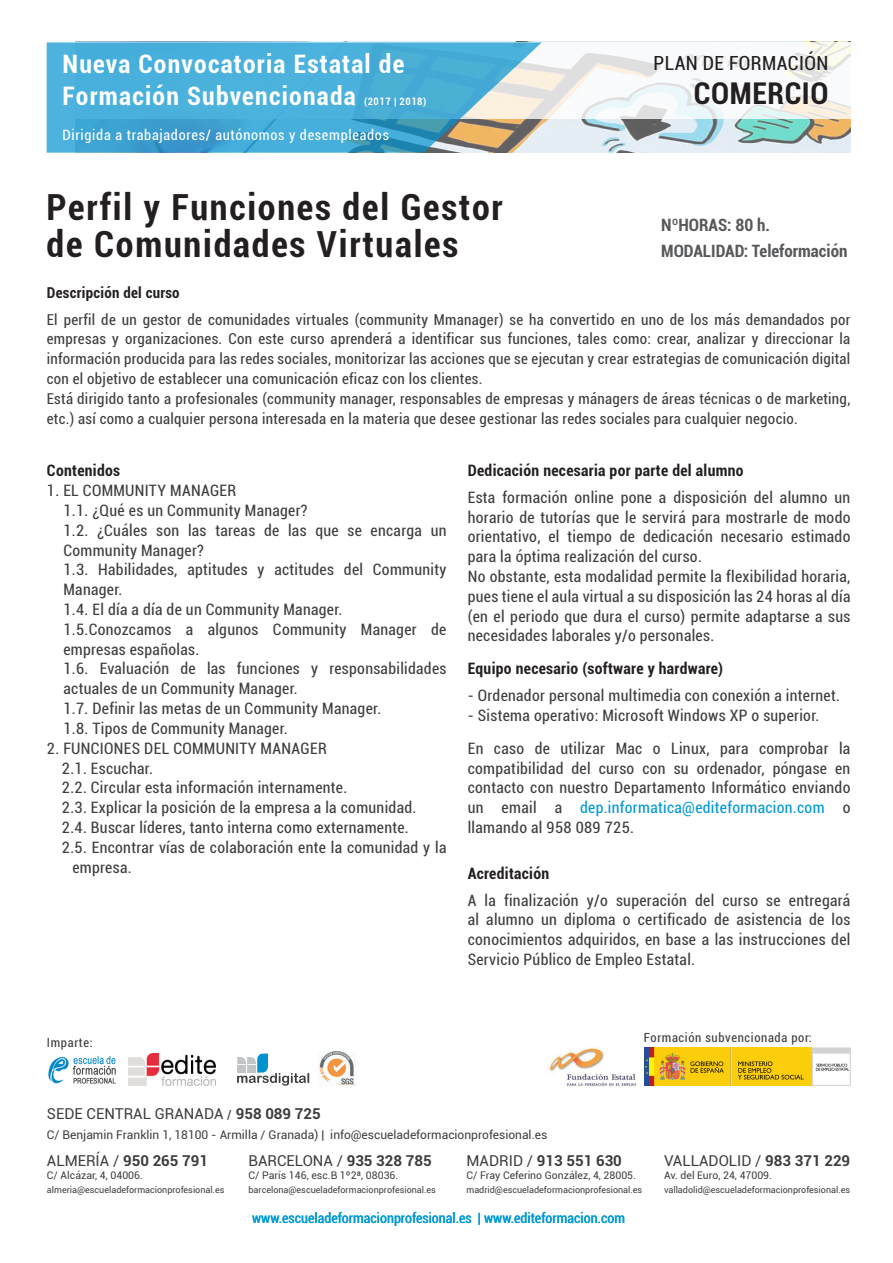
<style>
.page{position:relative;width:893px;height:1263px;background:#fff}
.page>*{position:absolute;margin:0;border:0;box-sizing:border-box;transform-origin:0 0}
.t1{font:700 condensed 36px "Roboto";letter-spacing:.05em;color:#231f20}
.t2{font:700 condensed 30px "Roboto";letter-spacing:.02em;color:#231f20}
.t3{font:700 condensed 25.5px/31.5px "Roboto";letter-spacing:.05em;color:#fff}
.t4{font:condensed 19.5px "Roboto";letter-spacing:.02em;color:#231f20}
.t5{font:700 condensed 17.1px "Roboto";color:#57585a}
.t6{font:condensed 15.75px/19.8px "Roboto";letter-spacing:.02em;color:#3e3e3f}
.t7{font:700 condensed 15.75px "Roboto";letter-spacing:.02em;color:#231f20}
.t8{font:condensed 15px/19.8px "Roboto";letter-spacing:.02em;color:#3e3e3f;text-align:justify}
.t9{font:15px "Roboto";color:#3e3e3f}
.t10{font:700 15px "Roboto";color:#3e3e3f}
.t11{font:700 condensed 15px "Roboto";letter-spacing:.02em;color:#231f20}
.t12{font:condensed 14.25px "Roboto";letter-spacing:.05em;color:#fff}
.t13{font:condensed 14.1px "Roboto";color:#009ad4}
.t14{font:condensed 12.6px "Roboto";letter-spacing:.05em;color:#3e3e3f}
.t15{font:12px "Roboto";color:#3e3e3f}
.t16{font:10.5px "Roboto";color:#3e3e3f}
.t17{font:700 condensed 10.2px "Roboto";letter-spacing:.05em;color:#fff}
.t18{font:9px "Roboto";color:#3e3e3f}
.s1{color:#009ad4}
.s2{font-stretch:condensed;font-size:12.6px}
.s3{font-weight:700}
.s4{font-weight:400}
</style>
<div class="page">
<img style="left:542px;top:118px;width:309px;height:34px">
<svg style="left:542px;top:42px;width:309px;height:76px"></svg>
<svg style="left:47px;top:42px;width:495px;height:111px;fill:#49b0db"></svg>
<img style="left:48px;top:1056px;width:68px;height:28px">
<img style="left:128px;top:1053px;width:87px;height:32px">
<img style="left:644px;top:1047px;width:206px;height:38px">
<svg style="left:237px;top:1053px;width:72px;height:33px"></svg>
<img style="left:319px;top:1051px;width:36px;height:35px">
<img style="left:547px;top:1048px;width:89px;height:38px">
<h3 class="t3" style="left:62px;top:47px;width:343px">Nueva Convocatoria Estatal de<br>Formación Subvencionada</h3>
<p class="t17" style="left:364px;top:94px;width:64px">(2017 | 2018)</p>
<p class="t12" style="left:62px;top:125px;width:328px">Dirigida a trabajadores/ autónomos y desempleados</p>
<p class="t4" style="left:654px;top:49px;width:176px">PLAN DE FORMACIÓN</p>
<h2 class="t2" style="left:694px;top:73px;width:136px">COMERCIO</h2>
<p class="t1" style="left:47px;top:181px;width:458px">Perfil y Funciones del Gestor</p>
<p class="t1" style="left:47px;top:219px;width:413px">de Comunidades Virtuales</p>
<p class="t11" style="left:47px;top:282px;width:134px">Descripción del curso</p>
<p class="t8" style="left:47px;top:309px;width:805px">El perfil de un gestor de comunidades virtuales (community Mmanager) se ha convertido en uno de los más demandados por empresas y organizaciones. Con este curso aprenderá a identificar sus funciones, tales como: crear, analizar y direccionar la información producida para las redes sociales, monitorizar las acciones que se ejecutan y crear estrategias de comunicación digital con el objetivo de establecer una comunicación eficaz con los clientes.</p>
<p class="t8" style="left:47px;top:388px;width:805px">Está dirigido tanto a profesionales (community manager, responsables de empresas y mánagers de áreas técnicas o de marketing, etc.) así como a cualquier persona interesada en la materia que desee gestionar las redes sociales para cualquier negocio.</p>
<p class="t7" style="left:47px;top:460px;width:75px">Contenidos</p>
<p class="t6" style="left:47px;top:480px;width:191px">1. EL COMMUNITY MANAGER</p>
<p class="t6" style="left:63px;top:500px;width:246px">1.1. ¿Qué es un Community Manager?</p>
<p class="t6" style="left:63px;top:520px;width:384px">1.2. ¿Cuáles son las tareas de las que se encarga un<br>Community Manager?</p>
<p class="t6" style="left:63px;top:559px;width:384px">1.3. Habilidades, aptitudes y actitudes del Community<br>Manager.</p>
<p class="t6" style="left:63px;top:599px;width:280px">1.4. El día a día de un Community Manager.</p>
<p class="t6" style="left:63px;top:619px;width:384px">1.5.Conozcamos a algunos Community Manager de empresas españolas.</p>
<p class="t6" style="left:63px;top:658px;width:384px">1.6. Evaluación de las funciones y responsabilidades actuales de un Community Manager.</p>
<p class="t6" style="left:63px;top:698px;width:319px">1.7. Definir las metas de un Community Manager.</p>
<p class="t6" style="left:63px;top:718px;width:226px">1.8. Tipos de Community Manager.</p>
<p class="t6" style="left:47px;top:738px;width:281px">2. FUNCIONES DEL COMMUNITY MANAGER</p>
<p class="t6" style="left:62px;top:757px;width:92px">2.1. Escuchar.</p>
<p class="t6" style="left:62px;top:777px;width:287px">2.2. Circular esta información internamente.</p>
<p class="t6" style="left:62px;top:797px;width:356px">2.3. Explicar la posición de la empresa a la comunidad.</p>
<p class="t6" style="left:62px;top:817px;width:348px">2.4. Buscar líderes, tanto interna como externamente.</p>
<p class="t6" style="left:72px;top:837px;width:375px;text-indent:-10px">2.5. Encontrar vías de colaboración ente la comunidad y la empresa.</p>
<p class="t5" style="left:661px;top:213px;width:110px">NºHORAS: 80 h.</p>
<p class="t5" style="left:661px;top:239px;width:188px">MODALIDAD: Teleformación</p>
<p class="t7" style="left:468px;top:460px;width:277px">Dedicación necesaria por parte del alumno</p>
<p class="t6" style="left:468px;top:487px;width:384px;text-align:justify">Esta formación online pone a disposición del alumno un horario de tutorías que le servirá para mostrarle de modo orientativo, el tiempo de dedicación necesario estimado para la óptima realización del curso.</p>
<p class="t6" style="left:468px;top:566px;width:384px;text-align:justify">No obstante, esta modalidad permite la flexibilidad horaria, pues tiene el aula virtual a su disposición las 24 horas al día (en el periodo que dura el curso) permite adaptarse a sus necesidades laborales y/o personales.</p>
<p class="t7" style="left:468px;top:658px;width:257px">Equipo necesario (software y hardware)</p>
<p class="t6" style="left:468px;top:685px;width:374px">- Ordenador personal multimedia con conexión a internet.</p>
<p class="t6" style="left:468px;top:705px;width:353px">- Sistema operativo: Microsoft Windows XP o superior.</p>
<p class="t6" style="left:468px;top:738px;width:384px;text-align:justify">En caso de utilizar Mac o Linux, para comprobar la compatibilidad del curso con su ordenador, póngase en contacto con nuestro Departamento Informático enviando un email a <span class="s1">dep.informatica@ editeformacion. com</span> o llamando al 958 089 725.</p>
<p class="t7" style="left:468px;top:862px;width:83px">Acreditación</p>
<p class="t6" style="left:468px;top:889px;width:384px;text-align:justify">A la finalización y/o superación del curso se entregará al alumno un diploma o certificado de asistencia de los conocimientos adquiridos, en base a las instrucciones del Servicio Público de Empleo Estatal.</p>
<p class="t14" style="left:47px;top:1034px;width:47px">Imparte:</p>
<p class="t14" style="left:644px;top:1029px;width:169px">Formación subvencionada por:</p>
<p class="t9" style="left:47px;top:1103px;width:275px">SEDE CENTRAL GRANADA <span class="s2">/</span> <span class="s3">958 089 725</span></p>
<p class="t15" style="left:47px;top:1126px;width:502px">C/ Benjamin Franklin 1, 18100 - Armilla / Granada) | info@escueladeformacionprofesional.es</p>
<p class="t10" style="left:47px;top:1150px;width:163px"><span class="s4">ALMERÍA /</span> 950 265 791</p>
<p class="t16" style="left:47px;top:1168px;width:97px">C/ Alcázar, 4, 04006.</p>
<p class="t18" style="left:47px;top:1183px;width:179px">almeria@escueladeformacionprofesional.es</p>
<p class="t9" style="left:249px;top:1150px;width:185px">BARCELONA / <span class="s3">935 328 785</span></p>
<p class="t16" style="left:249px;top:1168px;width:151px">C/ París 146, esc.B 1º2ª, 08036.</p>
<p class="t18" style="left:249px;top:1183px;width:189px">barcelona@escueladeformacionprofesional.es</p>
<p class="t10" style="left:466px;top:1150px;width:157px"><span class="s4">MADRID /</span> 913 551 630</p>
<p class="t16" style="left:466px;top:1168px;width:171px">C/ Fray Ceferino González, 4, 28005.</p>
<p class="t18" style="left:466px;top:1183px;width:177px">madrid@escueladeformacionprofesional.es</p>
<p class="t13" style="left:252px;top:1208px;width:374px">www.escueladeformacionprofesional.es | www.editeformacion.com</p>
<p class="t9" style="left:664px;top:1150px;width:188px">VALLADOLID / <span class="s3">983 371 229</span></p>
<p class="t16" style="left:664px;top:1168px;width:110px">Av. del Euro, 24, 47009.</p>
<p class="t18" style="left:664px;top:1183px;width:188px">valladolid@escueladeformacionprofesional.es</p>
</div>
